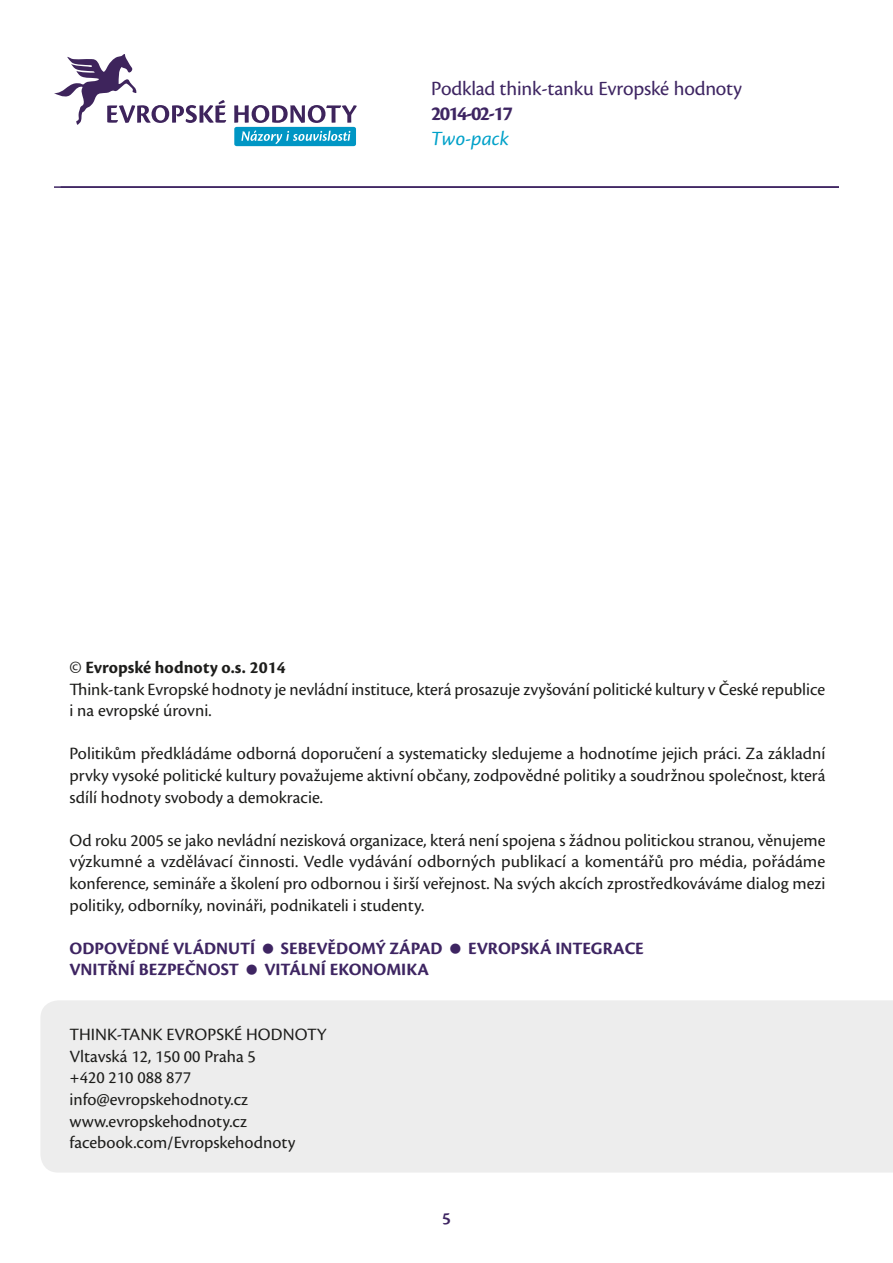
<style>
.page{position:relative;width:893px;height:1263px;background:#fff}
.page>*{position:absolute;margin:0;border:0;box-sizing:border-box;transform-origin:0 0}
.t1{font:21px "Cronos Pro";letter-spacing:-.01em;color:#3e2562}
.t2{font:700 21px "Cronos Pro";letter-spacing:-.08em;color:#3e2562}
.t3{font:italic 21px "Cronos Pro";color:#00a1c9}
.t4{font:18px/21.6px "Cronos Pro";color:#1d1d1b}
.t5{font:700 18px "Cronos Pro";letter-spacing:-.005em;color:#3e2562}
.t6{font:600 18px "Cronos Pro";color:#3e2562}
.s1{font-weight:700}
</style>
<div class="page">
<hr style="left:54px;top:186px;width:785px;height:2px;background:#3e2562">
<div style="left:234px;top:127px;width:122px;height:19px;background:#0096c4;border-radius:2px"></div>
<svg style="left:241px;top:130px;width:109px;height:14px"></svg>
<svg style="left:54px;top:54px;width:172px;height:71px"></svg>
<svg style="left:234px;top:105px;width:123px;height:18px"></svg>
<div style="left:40px;top:1000px;width:853px;height:172px;background:#ededed"></div>
<p class="t1" style="left:431px;top:77px;width:312px">Podklad think-tanku Evropské hodnoty</p>
<p class="t2" style="left:431px;top:101px;width:83px">2014-02-17</p>
<p class="t3" style="left:431px;top:127px;width:80px">Two-pack</p>
<p class="t4" style="left:69px;top:657px;width:757px">© <span class="s1">Evropské hodnoty o.s. 2014<br></span>Think-tank Evropské hodnoty je nevládní instituce, která prosazuje zvyšování politické kultury v České republice i na evropské úrovni.</p>
<p class="t4" style="left:69px;top:743px;width:758px;text-align:justify">Politikům předkládáme odborná doporučení a systematicky sledujeme a hodnotíme jejich práci. Za základní prvky vysoké politické kultury považujeme aktivní občany, zodpovědné politiky a soudržnou společnost, která sdílí hodnoty svobody a demokracie.</p>
<p class="t4" style="left:69px;top:829px;width:758px;text-align:justify">Od roku 2005 se jako nevládní nezisková organizace, která není spojena s žádnou politickou stranou, věnujeme výzkumné a vzdělávací činnosti. Vedle vydávání odborných publikací a komentářů pro média, pořádáme konference, semináře a školení pro odbornou i širší veřejnost. Na svých akcích zprostředkováváme dialog mezi politiky, odborníky, novináři, podnikateli i studenty.</p>
<p class="t5" style="left:69px;top:938px;width:187px">ODPOVĚDNÉ VLÁDNUTÍ</p>
<p class="t5" style="left:281px;top:938px;width:163px">SEBEVĚDOMÝ ZÁPAD</p>
<p class="t5" style="left:468px;top:938px;width:177px">EVROPSKÁ INTEGRACE</p>
<p class="t5" style="left:69px;top:959px;width:171px">VNITŘNÍ BEZPEČNOST</p>
<p class="t5" style="left:265px;top:959px;width:166px">VITÁLNÍ EKONOMIKA</p>
<p class="t4" style="left:69px;top:1024px;width:259px">THINK-TANK EVROPSKÉ HODNOTY<br>Vltavská 12, 150 00 Praha 5<br>+420 210 088 877 info@evropskehodnoty.cz www.evropskehodnoty.cz facebook.com/Evropskehodnoty</p>
<p class="t6" style="left:442px;top:1208px;width:10px">5</p>
</div>
